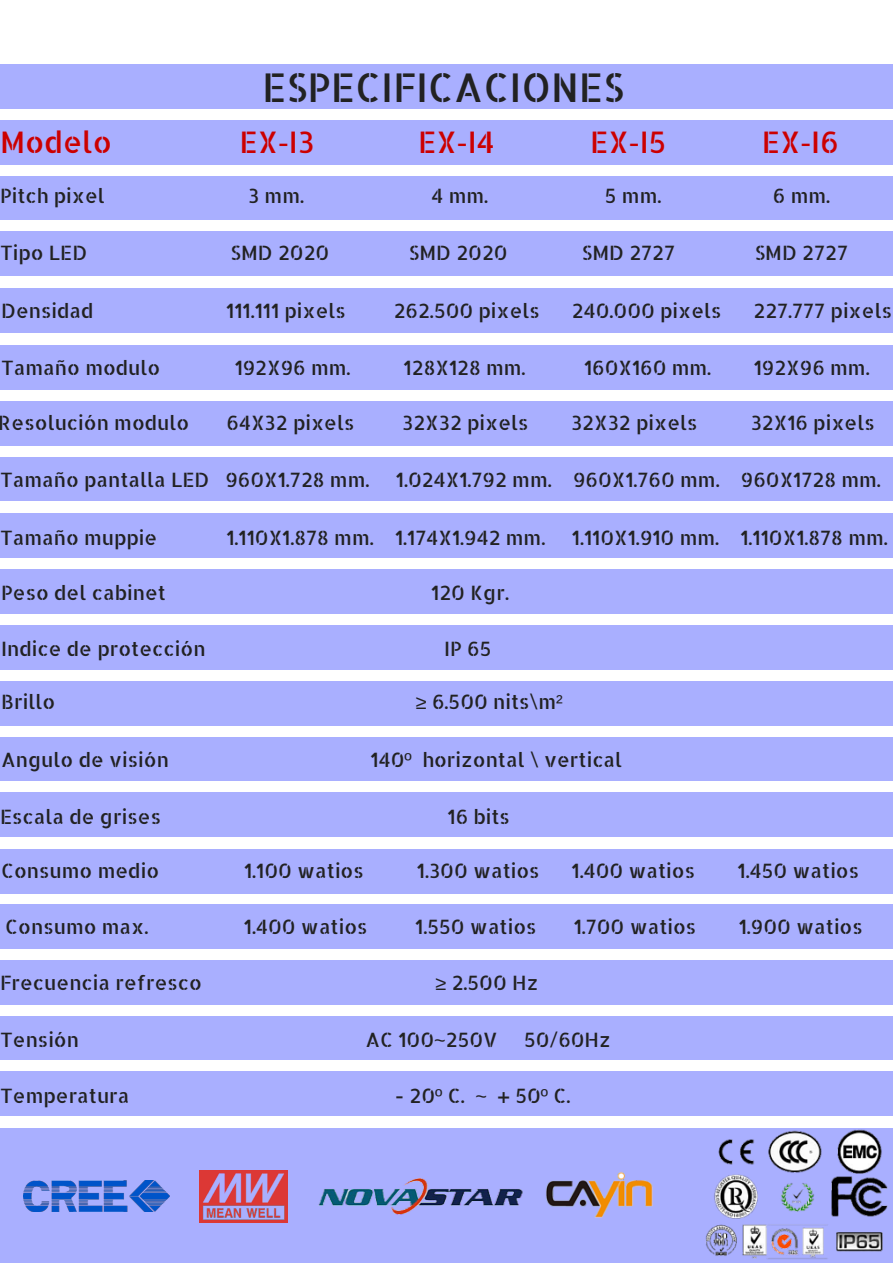
<style>
.page{position:relative;width:893px;height:1263px;background:#fff}
.page>*{position:absolute;margin:0;border:0;box-sizing:border-box;transform-origin:0 0}
.t1{font:39.6px "Allerta Stencil";color:#222}
.t2{font:29.7px "Allerta Stencil";color:#c00}
.t3{font:19.8px "Allerta Stencil";color:#222}
.s1{font-family:"DejaVu Sans"}
.s2{font-family:"Arimo"}
</style>
<div class="page">
<div style="left:0;top:64px;width:892px;height:45px;background:#a9afff"></div>
<div style="left:0;top:120px;width:892px;height:45px;background:#a9afff"></div>
<div style="left:0;top:176px;width:892px;height:44px;background:#a9afff"></div>
<div style="left:0;top:231px;width:892px;height:45px;background:#a9afff"></div>
<div style="left:0;top:288px;width:892px;height:45px;background:#a9afff"></div>
<div style="left:0;top:345px;width:892px;height:45px;background:#a9afff"></div>
<div style="left:0;top:401px;width:892px;height:45px;background:#a9afff"></div>
<div style="left:0;top:457px;width:892px;height:44px;background:#a9afff"></div>
<div style="left:0;top:512px;width:892px;height:45px;background:#a9afff"></div>
<div style="left:0;top:569px;width:892px;height:45px;background:#a9afff"></div>
<div style="left:0;top:625px;width:892px;height:45px;background:#a9afff"></div>
<div style="left:0;top:681px;width:892px;height:45px;background:#a9afff"></div>
<div style="left:0;top:737px;width:892px;height:44px;background:#a9afff"></div>
<div style="left:0;top:792px;width:892px;height:45px;background:#a9afff"></div>
<div style="left:0;top:848px;width:892px;height:45px;background:#a9afff"></div>
<div style="left:0;top:904px;width:892px;height:45px;background:#a9afff"></div>
<div style="left:0;top:960px;width:892px;height:45px;background:#a9afff"></div>
<div style="left:0;top:1016px;width:892px;height:44px;background:#a9afff"></div>
<div style="left:0;top:1071px;width:892px;height:45px;background:#a9afff"></div>
<div style="left:0;top:1127px;width:892px;height:45px;background:#a9afff"></div>
<div style="left:0;top:1171px;width:892px;height:91px;background:#a9afff"></div>
<img style="left:705px;top:1130px;width:183px;height:129px">
<img style="left:24px;top:1180px;width:146px;height:32px">
<img style="left:199px;top:1170px;width:89px;height:52px">
<img style="left:318px;top:1178px;width:205px;height:37px">
<img style="left:546px;top:1171px;width:107px;height:47px">
<h1 class="t1" style="left:262px;top:61px;width:363px">ESPECIFICACIONES</h1>
<h2 class="t2" style="left:0;top:122px;width:114px">Modelo</h2>
<h2 class="t2" style="left:239px;top:122px;width:77px">EX<span class="s1">‐</span>I3</h2>
<h2 class="t2" style="left:418px;top:122px;width:78px">EX<span class="s1">‐</span>I4</h2>
<h2 class="t2" style="left:590px;top:122px;width:77px">EX<span class="s1">‐</span>I5</h2>
<h2 class="t2" style="left:761px;top:122px;width:79px">EX<span class="s1">‐</span>I6</h2>
<p class="t3" style="left:0;top:183px;width:106px">Pitch pixel</p>
<p class="t3" style="left:248px;top:183px;width:57px">3 mm.</p>
<p class="t3" style="left:431px;top:183px;width:58px">4 mm.</p>
<p class="t3" style="left:605px;top:183px;width:58px">5 mm.</p>
<p class="t3" style="left:772px;top:183px;width:59px">6 mm.</p>
<p class="t3" style="left:0;top:239px;width:89px">Tipo LED</p>
<p class="t3" style="left:230px;top:239px;width:100px">SMD 2020</p>
<p class="t3" style="left:409px;top:239px;width:100px">SMD 2020</p>
<p class="t3" style="left:582px;top:239px;width:95px">SMD 2727</p>
<p class="t3" style="left:754px;top:239px;width:95px">SMD 2727</p>
<p class="t3" style="left:1px;top:298px;width:94px">Densidad</p>
<p class="t3" style="left:226px;top:298px;width:121px">111.111 pixels</p>
<p class="t3" style="left:393px;top:298px;width:148px">262.500 pixels</p>
<p class="t3" style="left:572px;top:298px;width:151px">240.000 pixels</p>
<p class="t3" style="left:753px;top:298px;width:140px">227.777 pixels</p>
<p class="t3" style="left:1px;top:355px;width:161px">Tamaño modulo</p>
<p class="t3" style="left:235px;top:355px;width:117px">192X96 mm.</p>
<p class="t3" style="left:403px;top:355px;width:123px">128X128 mm.</p>
<p class="t3" style="left:584px;top:355px;width:129px">160X160 mm.</p>
<p class="t3" style="left:753px;top:355px;width:117px">192X96 mm.</p>
<p class="t3" style="left:-1px;top:410px;width:192px">Resolución modulo</p>
<p class="t3" style="left:226px;top:410px;width:129px">64X32 pixels</p>
<p class="t3" style="left:402px;top:410px;width:128px">32X32 pixels</p>
<p class="t3" style="left:571px;top:410px;width:128px">32X32 pixels</p>
<p class="t3" style="left:750px;top:410px;width:126px">32X16 pixels</p>
<p class="t3" style="left:0;top:466px;width:371px">Tamaño pantalla LED 960X1.728 mm.</p>
<p class="t3" style="left:396px;top:466px;width:486px">1.024X1.792 mm. 960X1.760 mm. 960X1728 mm.</p>
<p class="t3" style="left:0;top:525px;width:159px">Tamaño muppie</p>
<p class="t3" style="left:226px;top:525px;width:320px">1.110X1.878 mm. 1.174X1.942 mm.</p>
<p class="t3" style="left:572px;top:525px;width:317px">1.110X1.910 mm. 1.110X1.878 mm.</p>
<p class="t3" style="left:1px;top:580px;width:166px">Peso del cabinet</p>
<p class="t3" style="left:431px;top:580px;width:79px">120 Kgr.</p>
<p class="t3" style="left:1px;top:636px;width:206px">Indice de protección</p>
<p class="t3" style="left:444px;top:636px;width:49px">IP 65</p>
<p class="t3" style="left:1px;top:689px;width:56px">Brillo</p>
<p class="t3" style="left:416px;top:689px;width:148px"><span class="s2">≥</span> 6.500 nits\m<span class="s2">²</span></p>
<p class="t3" style="left:1px;top:746px;width:169px">Angulo de visión</p>
<p class="t3" style="left:370px;top:746px;width:253px">140<span class="s2">º</span> horizontal \ vertical</p>
<p class="t3" style="left:0;top:803px;width:162px">Escala de grises</p>
<p class="t3" style="left:447px;top:803px;width:64px">16 bits</p>
<p class="t3" style="left:1px;top:857px;width:159px">Consumo medio</p>
<p class="t3" style="left:244px;top:857px;width:121px">1.100 watios</p>
<p class="t3" style="left:417px;top:857px;width:124px">1.300 watios</p>
<p class="t3" style="left:571px;top:857px;width:125px">1.400 watios</p>
<p class="t3" style="left:737px;top:857px;width:123px">1.450 watios</p>
<p class="t3" style="left:5px;top:913px;width:145px">Consumo max.</p>
<p class="t3" style="left:244px;top:913px;width:125px">1.400 watios</p>
<p class="t3" style="left:415px;top:913px;width:123px">1.550 watios</p>
<p class="t3" style="left:573px;top:913px;width:124px">1.700 watios</p>
<p class="t3" style="left:738px;top:913px;width:126px">1.900 watios</p>
<p class="t3" style="left:0;top:970px;width:204px">Frecuencia refresco</p>
<p class="t3" style="left:435px;top:970px;width:104px"><span class="s2">≥</span> 2.500 Hz</p>
<p class="t3" style="left:0;top:1026px;width:81px">Tensión</p>
<p class="t3" style="left:365px;top:1026px;width:133px">AC 100<span class="s2">~</span>250V</p>
<p class="t3" style="left:524px;top:1026px;width:88px">50/60Hz</p>
<p class="t3" style="left:0;top:1082px;width:131px">Temperatura</p>
<p class="t3" style="left:395px;top:1082px;width:177px">- 20<span class="s2">º</span> C. <span class="s2">~</span> + 50<span class="s2">º</span> C.</p>
</div>
